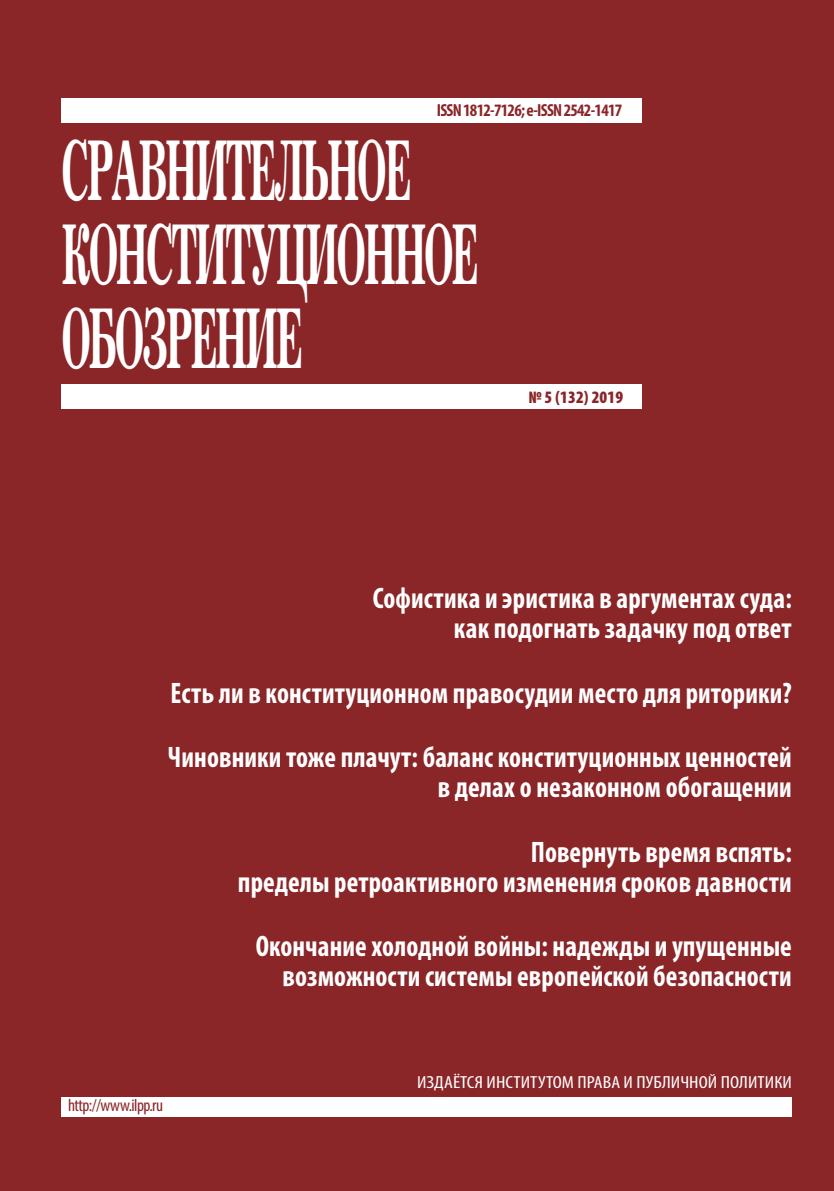
<style>
.page{position:relative;width:834px;height:1191px;background:#fff}
.page>*{position:absolute;margin:0;border:0;box-sizing:border-box;transform-origin:0 0}
.t1{font:700 89.25px/84px "Journal C";letter-spacing:-.06em;color:#fff;scale:.44 1}
.t2{font:700 condensed 29.75px/64.8px "Myriad Pro";letter-spacing:.005em;color:#fff;text-align:right;scale:.93 1}
.t3{font:condensed 17.5px "Myriad Pro";letter-spacing:.005em;color:#fff;scale:1.16 1}
.t4{font:700 condensed 17.5px "Myriad Pro";letter-spacing:-.04em;color:#8a2528}
.t5{font:condensed 17.5px "Myriad Pro";letter-spacing:-.03em;color:#8a2528}
.t6{font:900 condensed 17.5px "Myriad Pro";letter-spacing:.01em;color:#8a2528}
</style>
<div class="page">
<div style="left:0;top:0;width:833px;height:1191px;background:#8a2528"></div>
<div style="left:61px;top:99px;width:581px;height:24px;background:#fff"></div>
<div style="left:61px;top:385px;width:581px;height:24px;background:#fff"></div>
<div style="left:61px;top:1096px;width:730px;height:20px;background:#fff"></div>
<p class="t4" style="left:436px;top:100px;width:187px">ISSN 1812-7126; e-ISSN 2542-1417</p>
<h1 class="t1" style="left:61px;top:131px;width:948px">СРАВНИТЕЛЬНОЕ<br>КОНСТИТУЦИОННОЕ<br>ОБОЗРЕНИЕ</h1>
<p class="t6" style="left:528px;top:387px;width:96px">№5 (132) 2019</p>
<p class="t2" style="left:372px;top:583px;width:452px;line-height:29.8px">Софистика и эристика в аргументах суда: как подогнать задачку под ответ</p>
<p class="t2" style="left:167px;top:660px;width:672px;text-align:left">Есть ли в конституционном правосудии место для риторики?<br>Чиновники тоже плачут: баланс конституционных ценностей</p>
<p class="t2" style="left:437px;top:754px;width:382px">в делах о незаконном обогащении<br>Повернуть время вспять:</p>
<p class="t2" style="left:238px;top:848px;width:597px;text-align:center">пределы ретроактивного изменения сроков давности<br>Окончание холодной войны: надежды и упущенные</p>
<p class="t2" style="left:282px;top:943px;width:549px">возможности системы европейской безопасности</p>
<p class="t5" style="left:68px;top:1095px;width:96px">http://www.ilpp.ru</p>
<p class="t3" style="left:417px;top:1071px;width:324px">ИЗДАЁТСЯ ИНСТИТУТОМ ПРАВА И ПУБЛИЧНОЙ ПОЛИТИКИ</p>
</div>
